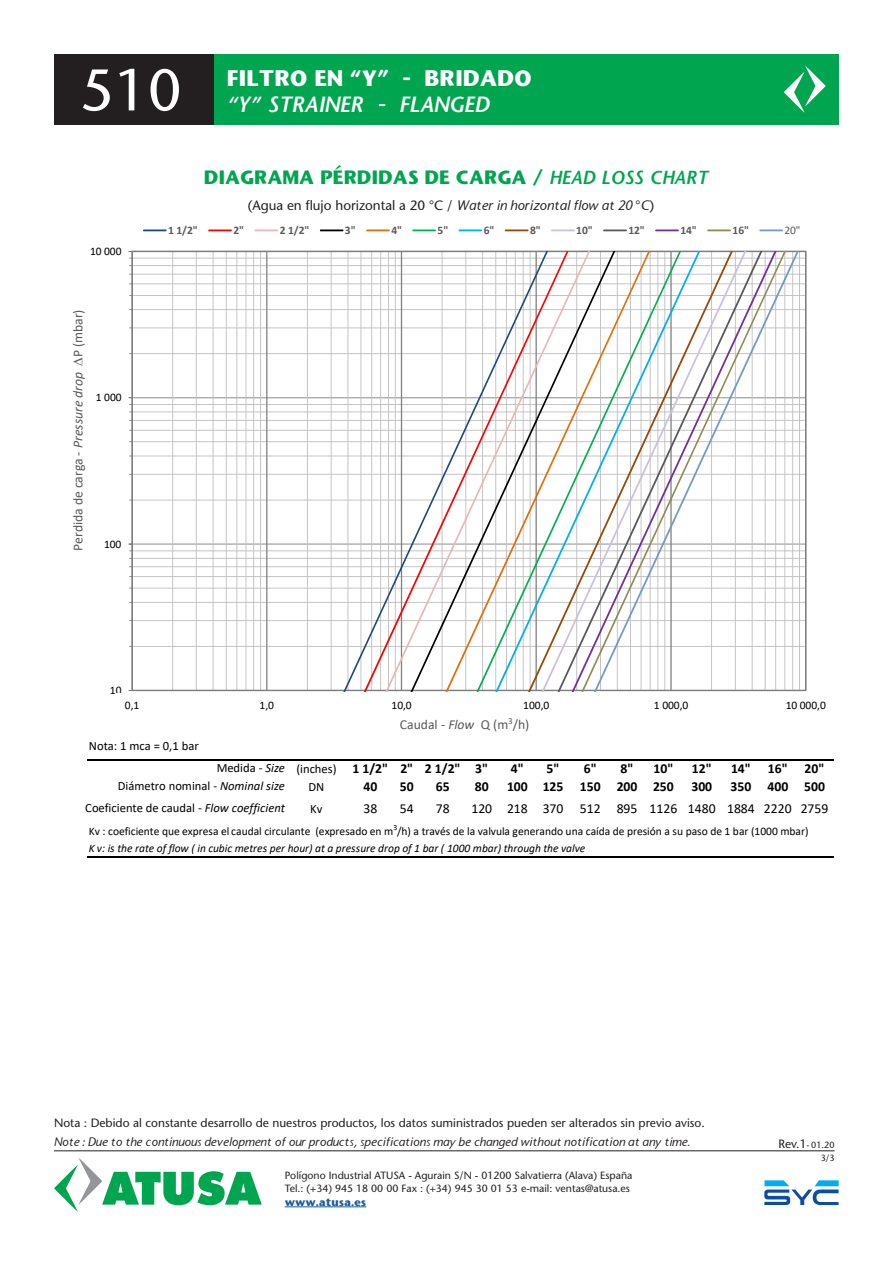
<style>
.page{position:relative;width:893px;height:1263px;background:#fff}
.page>*{position:absolute;margin:0;border:0;box-sizing:border-box;transform-origin:0 0}
.t1{font:500 58.5px "Stone Sans Std";color:#fff}
.t2{font:700 21px "Stone Sans";color:#fff}
.t3{font:italic 21px "Stone Sans Semi Boold";color:#fff}
.t4{font:700 18px "Stone Sans";color:#00a54f}
.t5{font:700 13.65px "Calibri";color:#000}
.t6{font:13.65px "Calibri";letter-spacing:-.005em;color:#595959}
.t7{font:13.65px "Calibri";color:#000}
.t8{font:500 13.5px "Stone Sans Std";color:#231f20}
.t9{font:12.6px "Calibri";color:#000}
.t10{font:500 12px "Stone Sans Std";color:#231f20}
.t11{font:italic 500 12px "Stone Sans";color:#231f20}
.t12{font:11.55px "Calibri";color:#000}
.t13{font:italic 11.55px "Calibri";letter-spacing:-.005em;color:#000}
.t14{font:700 11.55px "Calibri";color:#595959}
.t15{font:11.55px "Calibri";color:#595959}
.t16{font:500 10.5px "Stone Sans Std";color:#231f20}
.t17{font:700 10.5px "Stone Sans";color:#175d9e}
.t18{font:500 9px "Stone Sans Std";color:#231f20}
.t19{font:7.65px "Calibri";color:#000}
.s1{font-family:"Stone Sans Semi Boold";font-weight:400;font-style:italic}
.s2{font-family:"Stone Sans";font-style:italic}
.s3{font-style:italic}
.s4{font-weight:700;font-size:13.65px}
.s5{font-size:12px}
</style>
<div class="page">
<div style="left:54px;top:54px;width:227px;height:70px;background:#231f20"></div>
<div style="left:214px;top:54px;width:625px;height:70px;background:#00a54f"></div>
<svg style="left:784px;top:65px;width:42px;height:48px"></svg>
<hr style="left:54px;top:1150px;width:780px;height:1px;background:#231f20">
<svg style="left:54px;top:1158px;width:208px;height:54px"></svg>
<hr style="left:285px;top:1206px;width:81px;height:1px;background:#175d9e">
<svg style="left:764px;top:1180px;width:75px;height:25px"></svg>
<hr style="left:87px;top:760px;width:746px;height:1px;background:#000">
<hr style="left:87px;top:857px;width:746px;height:1px;background:#000">
<svg style="left:131px;top:251px;width:199px;height:440px"></svg>
<hr style="left:132px;top:251px;width:1px;height:439px;background:#7f7f7f">
<svg style="left:128px;top:544px;width:4px;height:7px"></svg>
<svg style="left:330px;top:251px;width:17px;height:440px"></svg>
<svg style="left:347px;top:251px;width:13px;height:440px"></svg>
<svg style="left:360px;top:251px;width:40px;height:440px"></svg>
<svg style="left:400px;top:251px;width:406px;height:440px"></svg>
<hr style="left:143px;top:229px;width:24px;height:2px;background:#1f497d">
<hr style="left:208px;top:229px;width:24px;height:2px;background:#f00">
<hr style="left:254px;top:229px;width:24px;height:2px;background:#e6b9b8">
<hr style="left:320px;top:229px;width:23px;height:2px;background:#000">
<hr style="left:366px;top:229px;width:24px;height:2px;background:#e46c0a">
<hr style="left:412px;top:229px;width:24px;height:2px;background:#00b050">
<hr style="left:459px;top:229px;width:23px;height:2px;background:#00b0f0">
<hr style="left:505px;top:229px;width:24px;height:2px;background:#984807">
<hr style="left:551px;top:229px;width:24px;height:2px;background:#ccc1da">
<hr style="left:603px;top:229px;width:24px;height:2px;background:#595959">
<hr style="left:655px;top:229px;width:24px;height:2px;background:#7030a0">
<hr style="left:707px;top:229px;width:24px;height:2px;background:#948a54">
<hr style="left:759px;top:229px;width:24px;height:2px;background:#729aca">
<p class="t1" style="left:81px;top:55px;width:102px">510</p>
<p class="t2" style="left:227px;top:64px;width:307px">FILTRO EN “Y” - BRIDADO</p>
<p class="t3" style="left:227px;top:91px;width:264px">“Y” STRAINER - FLANGED</p>
<p class="t4" style="left:204px;top:165px;width:506px">DIAGRAMA PÉRDIDAS DE CARGA / <span class="s1">HEAD LOSS CHART</span></p>
<p class="t8" style="left:248px;top:197px;width:408px">(Agua en flujo horizontal a 20 °C / <span class="s2">Water in horizontal flow at 20</span> °<span class="s2">C</span>)</p>
<p class="t12" style="left:90px;top:243px;width:33px">10 000</p>
<p class="t6" style="left:68px;top:551px;width:243px;rotate:-90deg">Perdida de carga ‐ <span class="s3">Pressure drop</span> P (mbar)</p>
<p class="t12" style="left:96px;top:389px;width:27px">1 000</p>
<p class="t12" style="left:104px;top:536px;width:19px">100</p>
<p class="t14" style="left:168px;top:222px;width:31px">1 1/2"</p>
<p class="t14" style="left:233px;top:222px;width:12px">2"</p>
<p class="t14" style="left:280px;top:222px;width:31px">2 1/2"</p>
<p class="t14" style="left:345px;top:222px;width:12px">3"</p>
<p class="t14" style="left:391px;top:222px;width:12px">4"</p>
<p class="t14" style="left:438px;top:222px;width:12px">5"</p>
<p class="t14" style="left:484px;top:222px;width:12px">6"</p>
<p class="t14" style="left:530px;top:222px;width:12px">8"</p>
<p class="t14" style="left:576px;top:222px;width:18px">10"</p>
<p class="t14" style="left:628px;top:222px;width:18px">12"</p>
<p class="t14" style="left:680px;top:222px;width:18px">14"</p>
<p class="t14" style="left:732px;top:222px;width:18px">16"</p>
<p class="t15" style="left:784px;top:222px;width:18px">20"</p>
<p class="t12" style="left:110px;top:682px;width:13px">10</p>
<p class="t12" style="left:125px;top:697px;width:16px">0,1</p>
<p class="t12" style="left:260px;top:697px;width:16px">1,0</p>
<p class="t12" style="left:392px;top:697px;width:22px">10,0</p>
<p class="t12" style="left:523px;top:697px;width:28px">100,0</p>
<p class="t12" style="left:654px;top:697px;width:36px">1 000,0</p>
<p class="t12" style="left:786px;top:697px;width:42px">10 000,0</p>
<p class="t9" style="left:89px;top:737px;width:111px">Nota: 1 mca = 0,1 bar</p>
<p class="t6" style="left:400px;top:714px;width:131px">Caudal ‐ <span class="s3">Flow</span> Q (m<sup>3</sup>/h)</p>
<p class="t9" style="left:217px;top:760px;width:273px">Medida ‐ <span class="s3">Size</span> (inches) <span class="s4">1 1/2" 2" 2 1/2" 3"</span></p>
<p class="t5" style="left:511px;top:759px;width:14px">4"</p>
<p class="t5" style="left:546px;top:759px;width:14px">5"</p>
<p class="t5" style="left:584px;top:759px;width:14px">6"</p>
<p class="t5" style="left:620px;top:759px;width:14px">8"</p>
<p class="t5" style="left:654px;top:759px;width:21px">10"</p>
<p class="t5" style="left:692px;top:759px;width:21px">12"</p>
<p class="t5" style="left:731px;top:759px;width:95px">14" 16" 20"</p>
<p class="t9" style="left:118px;top:777px;width:169px">Diámetro nominal ‐ <span class="s3">Nominal size</span></p>
<p class="t9" style="left:308px;top:778px;width:17px">DN</p>
<p class="t5" style="left:363px;top:777px;width:15px">40</p>
<p class="t5" style="left:400px;top:777px;width:15px">50</p>
<p class="t5" style="left:436px;top:777px;width:15px">65</p>
<p class="t5" style="left:475px;top:777px;width:15px">80</p>
<p class="t5" style="left:507px;top:777px;width:168px">100 125 150 200 250</p>
<p class="t5" style="left:691px;top:777px;width:22px">300</p>
<p class="t5" style="left:730px;top:777px;width:96px">350 400 500</p>
<p class="t9" style="left:85px;top:799px;width:201px">Coeficiente de caudal ‐ <span class="s3">Flow coefficient</span></p>
<p class="t9" style="left:310px;top:800px;width:14px">Kv</p>
<p class="t7" style="left:363px;top:799px;width:15px">38</p>
<p class="t7" style="left:400px;top:799px;width:15px">54</p>
<p class="t7" style="left:436px;top:799px;width:15px">78</p>
<p class="t7" style="left:471px;top:799px;width:359px">120 218 370 512 895 1126 1480 1884 2220 2759</p>
<p class="t12" style="left:89px;top:823px;width:721px">Kv : coeficiente que expresa el caudal circulante (expresado en m /h) a través de la valvula generando una caída de presión a su paso de 1 bar (1000 mbar)</p>
<p class="t19" style="left:393px;top:822px;width:5px">3</p>
<p class="t13" style="left:89px;top:840px;width:498px">K v: is the rate of flow ( in cubic metres per hour) at a pressure drop of 1 bar ( 1000 mbar) through the valve</p>
<p class="t10" style="left:54px;top:1115px;width:652px">Nota : Debido al constante desarrollo de nuestros productos, los datos suministrados pueden ser alterados sin previo aviso.</p>
<p class="t11" style="left:54px;top:1135px;width:637px">Note : Due to the continuous development of our products, specifications may be changed without notification at any time.</p>
<p class="t16" style="left:285px;top:1169px;width:349px">Polígono Industrial ATUSA - Agurain S/N - 01200 Salvatierra (Alava) España</p>
<p class="t16" style="left:285px;top:1182px;width:347px">Tel.: (+34) 945 18 00 00 Fax : (+34) 945 30 01 53 e-mail: ventas@atusa.es</p>
<p class="t17" style="left:285px;top:1195px;width:83px">www.atusa.es</p>
<p class="t18" style="left:778px;top:1139px;width:58px"><span class="s5">Rev.1</span>- 01.20</p>
<p class="t18" style="left:821px;top:1152px;width:15px">3/3</p>
</div>
